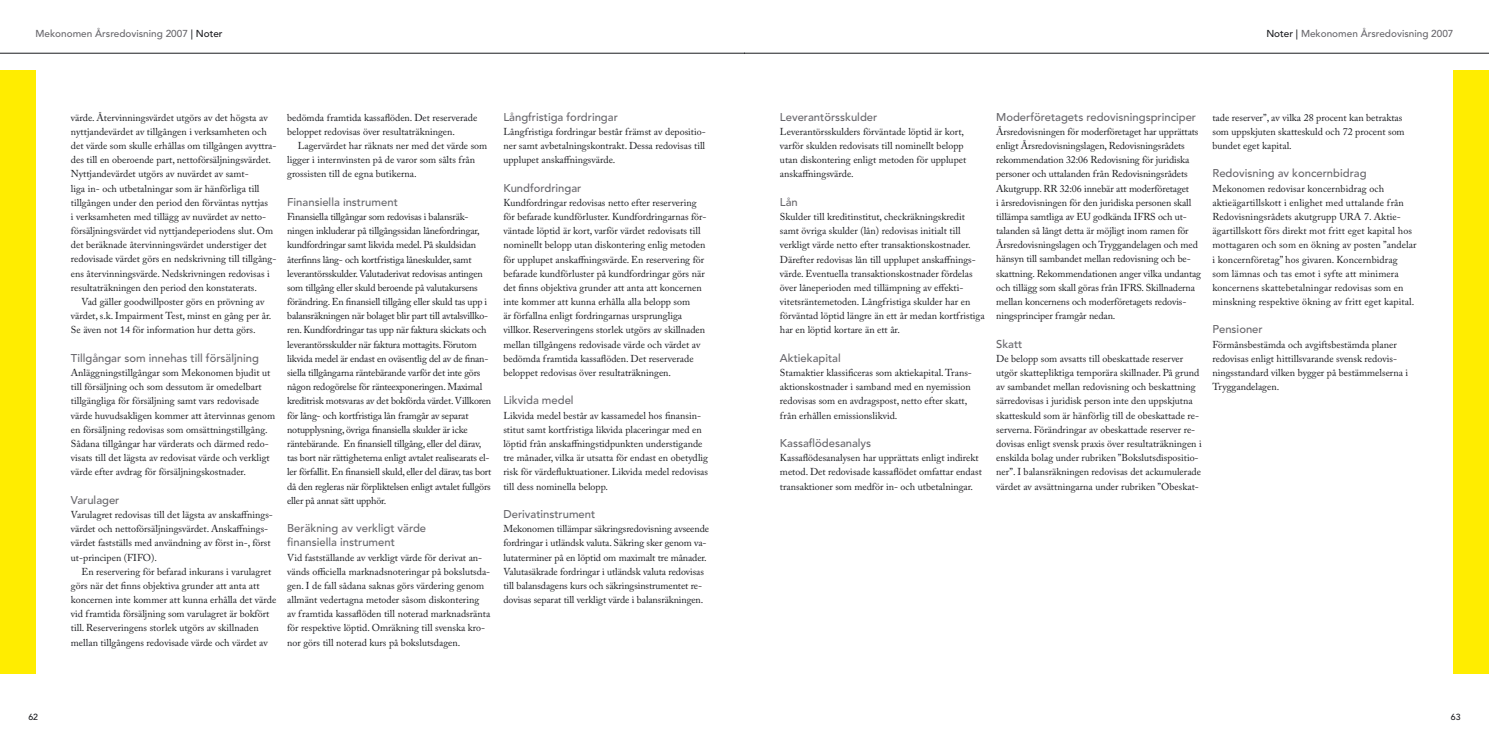
<style>
.page{position:relative;width:1489px;height:745px;background:#fff}
.page>*{position:absolute;margin:0;border:0;box-sizing:border-box;transform-origin:0 0}
.t1{font:500 11.25px/14.1px "Avenir LT Std";color:#68676c}
.t2{font:10px/14.1px "Adobe Caslon Pro";color:#1b1c20}
.t3{font:10px/14.1px "Adobe Caslon Pro";letter-spacing:-.02em;color:#1b1c20}
.t4{font:500 10px "Avenir LT Std";color:#68676c}
.t5{font:500 8.75px "Avenir LT Std";color:#1b1c20}
.s1{color:#1b1c20}
</style>
<div class="page">
<div style="left:0;top:71px;width:35px;height:602px;background:#ffed00"></div>
<hr style="left:0;top:53px;width:744px;height:1px;background:#1b1c20">
<div style="left:1453px;top:71px;width:35px;height:602px;background:#ffed00"></div>
<hr style="left:744px;top:53px;width:744px;height:1px;background:#1b1c20">
<p class="t4" style="left:35px;top:28px;width:189px">Mekonomen Årsredovisning 2007 <span class="s1">| Noter</span></p>
<p class="t2" style="left:71px;top:110px;width:207px">värde. Återvinningsvärdet utgörs av det högsta av nyttjandevärdet av tillgången i verksamheten och det värde som skulle erhållas om tillgången avyttra&shy;des till en oberoende part, nettoförsäljningsvärdet.<br>Nyttjandevärdet utgörs av nuvärdet av samt-<br>liga in- och utbetalningar som är hänförliga till tillgången under den period den förväntas nyttjas<br>i verksamheten med tillägg av nuvärdet av netto&shy;försäljningsvärdet vid nyttjandeperiodens slut. Om det beräknade återvinningsvärdet understiger det redovisade värdet görs en nedskrivning till tillgång&shy;ens återvinningsvärde. Nedskrivningen redovisas i resultaträkningen den period den konstaterats.</p>
<p class="t2" style="left:71px;top:294px;width:202px;text-indent:11px">Vad gäller goodwillposter görs en prövning av värdet, s.k. Impairment Test, minst en gång per år.<br>Se även not 14 för information hur detta görs.</p>
<p class="t1" style="left:71px;top:351px;width:189px">Tillgångar som innehas till försäljning</p>
<p class="t2" style="left:71px;top:365px;width:206px">Anläggningstillgångar som Mekonomen bjudit ut till försäljning och som dessutom är omedelbart tillgängliga för försäljning samt vars redovisade värde huvudsakligen kommer att återvinnas genom en försäljning redovisas som omsättningstillgång.<br>Sådana tillgångar har värderats och därmed redo&shy;visats till det lägsta av redovisat värde och verkligt värde efter avdrag för försäljningskostnader.</p>
<p class="t1" style="left:71px;top:492px;width:50px">Varulager</p>
<p class="t2" style="left:71px;top:507px;width:203px">Varulagret redovisas till det lägsta av anskaffnings&shy;värdet och nettoförsäljningsvärdet. Anskaffnings&shy;värdet fastställs med användning av först in-, först ut-principen (FIFO).</p>
<p class="t2" style="left:71px;top:563px;width:207px;text-indent:11px">En reservering för befarad inkurans i varulagret görs när det finns objektiva grunder att anta att koncernen inte kommer att kunna erhålla det värde vid framtida försäljning som varulagret är bokfört till. Reserveringens storlek utgörs av skillnaden mellan tillgångens redovisade värde och värdet av</p>
<p class="t2" style="left:287px;top:110px;width:192px">bedömda framtida kassaflöden. Det reserverade beloppet redovisas över resultaträkningen.</p>
<p class="t2" style="left:287px;top:138px;width:202px;text-indent:11px">Lagervärdet har räknats ner med det värde som ligger i internvinsten på de varor som sålts från grossisten till de egna butikerna.</p>
<p class="t1" style="left:287px;top:195px;width:112px">Finansiella instrument</p>
<p class="t3" style="left:287px;top:209px;width:206px">Finansiella tillgångar som redovisas i balansräk&shy;ningen inkluderar på tillgångssidan lånefordringar, kundfordringar samt likvida medel. På skuldsidan återfinns lång- och kortfristiga låneskulder, samt leverantörsskulder. Valutaderivat redovisas antingen som tillgång eller skuld beroende på valutakursens förändring. En finansiell tillgång eller skuld tas upp i balansräkningen när bolaget blir part till avtalsvillko&shy;ren. Kundfordringar tas upp när faktura skickats och leverantörsskulder när faktura mottagits. Förutom likvida medel är endast en oväsentlig del av de finan&shy;siella tillgångarna räntebärande varför det inte görs någon redogörelse för ränteexponeringen. Maximal kreditrisk motsvaras av det bokförda värdet. Villkoren för lång- och kortfristiga lån framgår av separat notupplysning, övriga finansiella skulder är icke räntebärande. En finansiell tillgång, eller del därav, tas bort när rättigheterna enligt avtalet realisearats el&shy;ler förfallit. En finansiell skuld, eller del därav, tas bort då den regleras när förpliktelsen enligt avtalet fullgörs eller på annat sätt upphör.</p>
<p class="t1" style="left:287px;top:521px;width:140px">Beräkning av verkligt värde finansiella instrument</p>
<p class="t2" style="left:287px;top:549px;width:205px">Vid fastställande av verkligt värde för derivat an&shy;vänds officiella marknadsnoteringar på bokslutsda&shy;gen. I de fall sådana saknas görs värdering genom allmänt vedertagna metoder såsom diskontering av framtida kassaflöden till noterad marknadsränta för respektive löptid. Omräkning till svenska kro&shy;nor görs till noterad kurs på bokslutsdagen.</p>
<p class="t1" style="left:503px;top:110px;width:116px">Långfristiga fordringar</p>
<p class="t2" style="left:503px;top:124px;width:204px;text-align:justify">Långfristiga fordringar består främst av depositio&shy;ner samt avbetalningskontrakt. Dessa redovisas till upplupet anskaffningsvärde.</p>
<p class="t1" style="left:503px;top:181px;width:79px">Kundfordringar</p>
<p class="t2" style="left:503px;top:195px;width:205px">Kundfordringar redovisas netto efter reservering för befarade kundförluster. Kundfordringarnas för&shy;väntade löptid är kort, varför värdet redovisats till nominellt belopp utan diskontering enlig metoden för upplupet anskaffningsvärde. En reservering för befarade kundförluster på kundfordringar görs när det finns objektiva grunder att anta att koncernen inte kommer att kunna erhålla alla belopp som<br>är förfallna enligt fordringarnas ursprungliga villkor. Reserveringens storlek utgörs av skillnaden mellan tillgångens redovisade värde och värdet av bedömda framtida kassaflöden. Det reserverade beloppet redovisas över resultaträkningen.</p>
<p class="t1" style="left:503px;top:393px;width:72px">Likvida medel</p>
<p class="t2" style="left:503px;top:408px;width:206px">Likvida medel består av kassamedel hos finansin&shy;stitut samt kortfristiga likvida placeringar med en löptid från anskaffningstidpunkten understigande tre månader, vilka är utsatta för endast en obetydlig risk för värdefluktuationer. Likvida medel redovisas till dess nominella belopp.</p>
<p class="t1" style="left:503px;top:507px;width:93px">Derivatinstrument</p>
<p class="t2" style="left:503px;top:521px;width:207px">Mekonomen tillämpar säkringsredovisning avseende fordringar i utländsk valuta. Säkring sker genom va&shy;lutaterminer på en löptid om maximalt tre månader.<br>Valutasäkrade fordringar i utländsk valuta redovisas till balansdagens kurs och säkringsinstrumentet re&shy;dovisas separat till verkligt värde i balansräkningen.</p>
<p class="t4" style="left:1266px;top:28px;width:189px"><span class="s1">Noter |</span> Mekonomen Årsredovisning 2007</p>
<p class="t1" style="left:780px;top:110px;width:99px">Leverantörsskulder</p>
<p class="t2" style="left:780px;top:124px;width:188px">Leverantörsskulders förväntade löptid är kort, varför skulden redovisats till nominellt belopp utan diskontering enligt metoden för upplupet anskaffningsvärde.</p>
<p class="t1" style="left:780px;top:195px;width:19px">Lån</p>
<p class="t2" style="left:780px;top:209px;width:206px">Skulder till kreditinstitut, checkräkningskredit samt övriga skulder (lån) redovisas initialt till verkligt värde netto efter transaktionskostnader.<br>Därefter redovisas lån till upplupet anskaffnings&shy;värde. Eventuella transaktionskostnader fördelas över låneperioden med tillämpning av effekti&shy;vitetsräntemetoden. Långfristiga skulder har en förväntad löptid längre än ett år medan kortfristiga har en löptid kortare än ett år.</p>
<p class="t1" style="left:780px;top:351px;width:62px">Aktiekapital</p>
<p class="t2" style="left:780px;top:365px;width:193px">Stamaktier klassificeras som aktiekapital. Trans&shy;aktionskostnader i samband med en nyemission redovisas som en avdragspost, netto efter skatt, från erhållen emissionslikvid.</p>
<p class="t1" style="left:780px;top:436px;width:93px">Kassaflödesanalys</p>
<p class="t2" style="left:780px;top:450px;width:203px">Kassaflödesanalysen har upprättats enligt indirekt metod. Det redovisade kassaflödet omfattar endast transaktioner som medför in- och utbetalningar.</p>
<p class="t1" style="left:996px;top:110px;width:201px">Moderföretagets redovisningsprinciper</p>
<p class="t2" style="left:996px;top:124px;width:206px">Årsredovisningen för moderföretaget har upprättats enligt Årsredovisningslagen, Redovisningsrådets rekommendation 32:06 Redovisning för juridiska personer och uttalanden från Redovisningsrådets Akutgrupp. RR 32:06 innebär att moderföretaget<br>i årsredovisningen för den juridiska personen skall tillämpa samtliga av EU godkända IFRS och ut&shy;talanden så långt detta är möjligt inom ramen för Årsredovisningslagen och Tryggandelagen och med hänsyn till sambandet mellan redovisning och be&shy;skattning. Rekommendationen anger vilka undantag och tillägg som skall göras från IFRS. Skillnaderna mellan koncernens och moderföretagets redovis&shy;ningsprinciper framgår nedan.</p>
<p class="t1" style="left:996px;top:337px;width:28px">Skatt</p>
<p class="t2" style="left:996px;top:351px;width:207px">De belopp som avsatts till obeskattade reserver utgör skattepliktiga temporära skillnader. På grund av sambandet mellan redovisning och beskattning särredovisas i juridisk person inte den uppskjutna skatteskuld som är hänförlig till de obeskattade re&shy;serverna. Förändringar av obeskattade reserver re&shy;dovisas enligt svensk praxis över resultaträkningen i enskilda bolag under rubriken ”Bokslutsdispositio&shy;ner”. I balansräkningen redovisas det ackumulerade värdet av avsättningarna under rubriken ”Obeskat-</p>
<p class="t2" style="left:1212px;top:110px;width:194px">tade reserver”, av vilka 28 procent kan betraktas som uppskjuten skatteskuld och 72 procent som bundet eget kapital.</p>
<p class="t1" style="left:1212px;top:166px;width:156px">Redovisning av koncernbidrag</p>
<p class="t2" style="left:1212px;top:181px;width:206px">Mekonomen redovisar koncernbidrag och aktieägartillskott i enlighet med uttalande från Redovisningsrådets akutgrupp URA 7. Aktie&shy;ägartillskott förs direkt mot fritt eget kapital hos mottagaren och som en ökning av posten ”andelar i koncernföretag” hos givaren. Koncernbidrag som lämnas och tas emot i syfte att minimera koncernens skattebetalningar redovisas som en minskning respektive ökning av fritt eget kapital.</p>
<p class="t1" style="left:1212px;top:322px;width:52px">Pensioner</p>
<p class="t2" style="left:1212px;top:337px;width:197px">Förmånsbestämda och avgiftsbestämda planer redovisas enligt hittillsvarande svensk redovis&shy;ningsstandard vilken bygger på bestämmelserna i Tryggandelagen.</p>
<p class="t5" style="left:28px;top:711px;width:11px">62</p>
<p class="t5" style="left:1450px;top:711px;width:11px">63</p>
</div>
